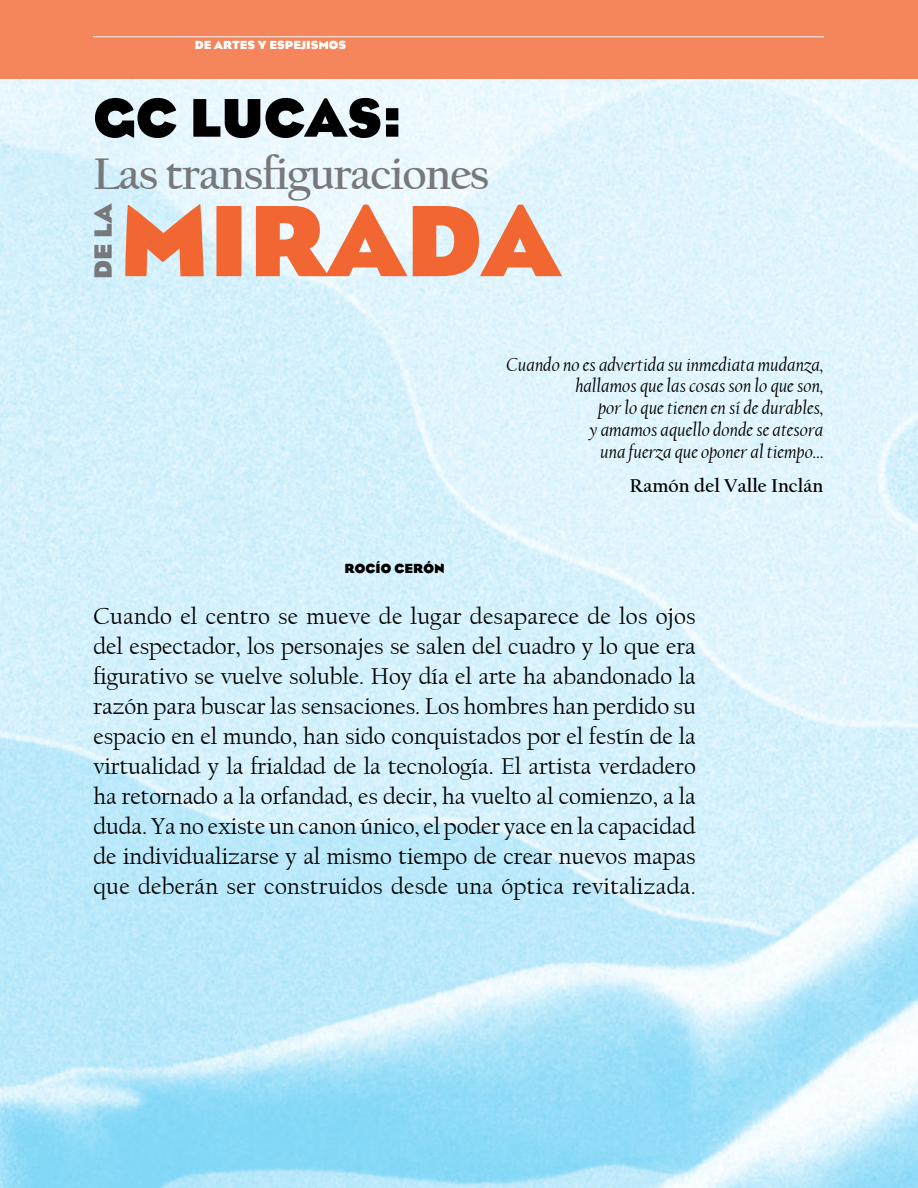
<style>
.page{position:relative;width:918px;height:1188px;background:#fff}
.page>*{position:absolute;margin:0;border:0;box-sizing:border-box;transform-origin:0 0}
.t1{font:700 103.5px "Eagle";color:#f26631}
.t2{font:700 55.5px "Eagle";color:#000}
.t3{font:700 46.5px "Californian FB";letter-spacing:-.03em;color:#77787b}
.t4{font:700 25.5px "Eagle";color:#77787b}
.t5{font:24px/30px "Californian FB";letter-spacing:.015em;color:#000;text-align:justify}
.t6{font:italic 19.5px/21.8px "Californian FB";color:#000;text-align:right}
.t7{font:700 19.5px "Californian FB";color:#000}
.t8{font:700 13.5px "Eagle";color:#000}
.t9{font:700 12px "Eagle";color:#fff}
</style>
<div class="page">
<img style="left:0;top:78px;width:918px;height:1110px">
<div style="left:0;top:0;width:918px;height:78px;background:#f5855a"></div>
<hr style="left:93px;top:36px;width:731px;height:1px;background:#fff">
<p class="t9" style="left:195px;top:38px;width:153px">DE ARTES Y ESPEJISMOS</p>
<h2 class="t2" style="left:93px;top:86px;width:311px">GC LUCAS:</h2>
<h3 class="t3" style="left:93px;top:148px;width:397px">Las transfiguraciones</h3>
<h1 class="t1" style="left:119px;top:182px;width:443px">MIRADA</h1>
<p class="t4" style="left:89px;top:279px;width:77px;rotate:-90deg">DE LA</p>
<p class="t6" style="left:507px;top:354px;width:318px">Cuando no es advertida su inmediata mudanza, hallamos que las cosas son lo que son,<br>por lo que tienen en sí de durables,<br>y amamos aquello donde se atesora<br>una fuerza que oponer al tiempo…</p>
<p class="t7" style="left:630px;top:475px;width:195px">Ramón del Valle Inclán</p>
<p class="t8" style="left:345px;top:561px;width:102px">ROCÍO CERÓN</p>
<p class="t5" style="left:93px;top:602px;width:604px">Cuando el centro se mueve de lugar desaparece de los ojos del espectador, los personajes se salen del cuadro y lo que era figurativo se vuelve soluble. Hoy día el arte ha abandonado la razón para buscar las sensaciones. Los hombres han perdido su espacio en el mundo, han sido conquistados por el festín de la virtualidad y la frialdad de la tecnología. El artista verdadero ha retornado a la orfandad, es decir, ha vuelto al comienzo, a la duda. Ya no existe un canon único, el poder yace en la capacidad de individualizarse y al mismo tiempo de crear nuevos mapas que deberán ser construidos desde una óptica revitalizada.</p>
</div>
